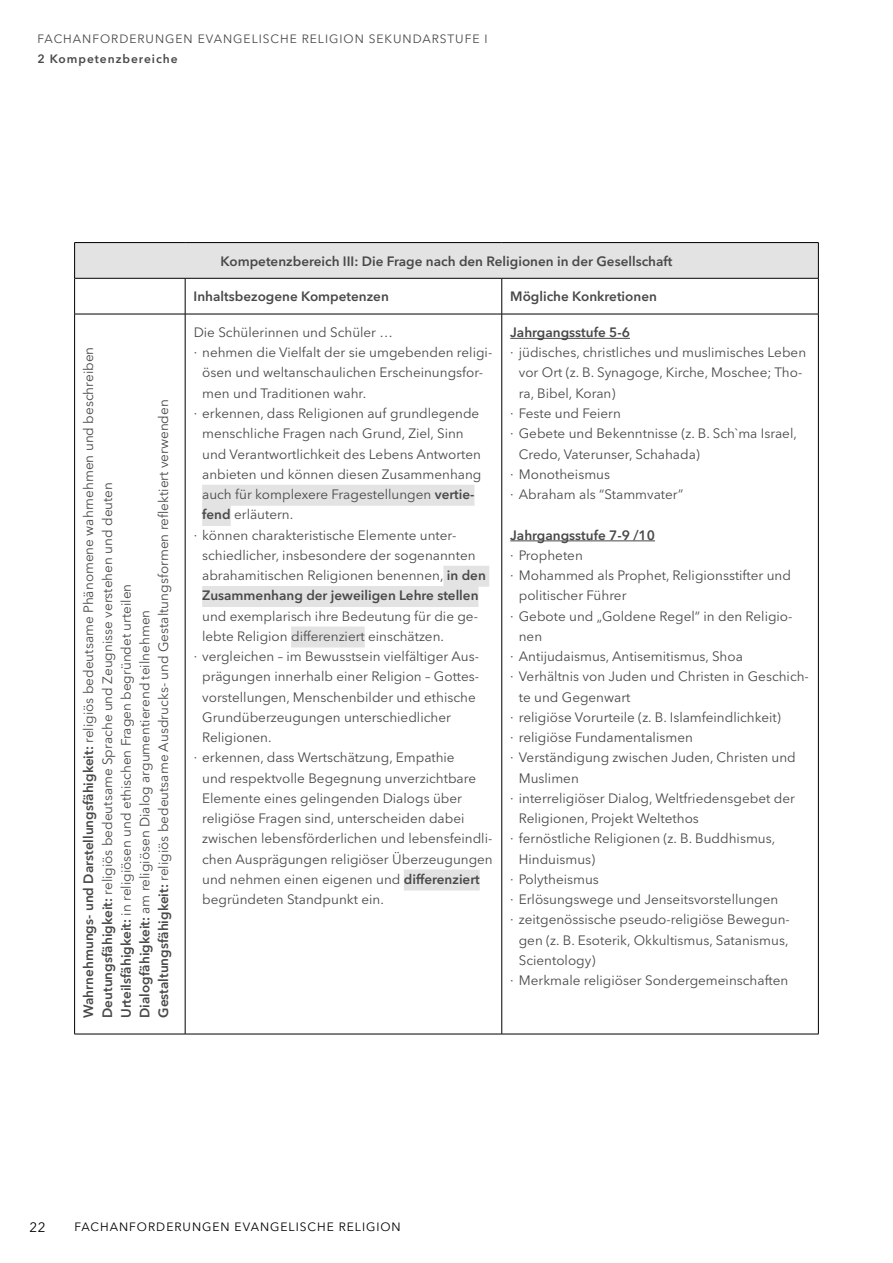
<style>
.page{position:relative;width:893px;height:1263px;background:#fff}
.page>*{position:absolute;margin:0;border:0;box-sizing:border-box;transform-origin:0 0}
.t1{font:13.5px/18.8px "Avenir Next LT Pro";color:#494948}
.t2{font:600 13.5px "Avenir Next LT Pro";color:#494948}
.t3{font:13.5px "Avenir Next LT Pro";color:#000}
.t4{font:12px "Avenir Next LT Pro";letter-spacing:.08em;color:#494948}
.t5{font:12px "Avenir Next LT Pro";letter-spacing:.08em;color:#000}
.t6{font:600 12px "Avenir Next LT Pro";letter-spacing:.08em;color:#494948}
.s1{font-weight:600}
</style>
<div class="page">
<div style="left:75px;top:243px;width:743px;height:35px;background:#e3e3e3"></div>
<svg style="left:75px;top:279px;width:743px;height:755px"></svg>
<hr style="left:74px;top:243px;width:1px;height:35px;background:#000">
<hr style="left:74px;top:242px;width:111px;height:1px;background:#000">
<hr style="left:185px;top:242px;width:317px;height:1px;background:#000">
<hr style="left:502px;top:242px;width:317px;height:1px;background:#000">
<hr style="left:818px;top:243px;width:1px;height:35px;background:#000">
<hr style="left:74px;top:278px;width:1px;height:36px;background:#000">
<hr style="left:74px;top:278px;width:111px;height:1px;background:#000">
<hr style="left:185px;top:278px;width:1px;height:36px;background:#000">
<hr style="left:185px;top:278px;width:317px;height:1px;background:#000">
<hr style="left:502px;top:278px;width:317px;height:1px;background:#000">
<hr style="left:501px;top:278px;width:1px;height:36px;background:#000">
<hr style="left:818px;top:278px;width:1px;height:36px;background:#000">
<hr style="left:74px;top:314px;width:1px;height:720px;background:#000">
<hr style="left:74px;top:314px;width:111px;height:1px;background:#000">
<hr style="left:74px;top:1034px;width:111px;height:1px;background:#000">
<hr style="left:185px;top:314px;width:1px;height:720px;background:#000">
<hr style="left:185px;top:314px;width:317px;height:1px;background:#000">
<hr style="left:502px;top:314px;width:317px;height:1px;background:#000">
<hr style="left:501px;top:314px;width:1px;height:720px;background:#000">
<hr style="left:818px;top:314px;width:1px;height:720px;background:#000">
<hr style="left:185px;top:1034px;width:317px;height:1px;background:#000">
<hr style="left:502px;top:1034px;width:317px;height:1px;background:#000">
<div style="left:202px;top:485px;width:272px;height:21px;background:#e3e3e3"></div>
<div style="left:202px;top:505px;width:29px;height:21px;background:#e3e3e3"></div>
<div style="left:443px;top:566px;width:46px;height:21px;background:#e3e3e3"></div>
<div style="left:202px;top:586px;width:276px;height:21px;background:#e3e3e3"></div>
<div style="left:291px;top:626px;width:74px;height:21px;background:#e3e3e3"></div>
<div style="left:404px;top:869px;width:76px;height:21px;background:#e3e3e3"></div>
<hr style="left:510px;top:338px;width:120px;height:1px;background:#494948">
<hr style="left:510px;top:540px;width:145px;height:1px;background:#494948">
<p class="t4" style="left:37px;top:32px;width:452px">FACHANFORDERUNGEN EVANGELISCHE RELIGION SEKUNDARSTUFE I</p>
<p class="t6" style="left:37px;top:51px;width:142px">2 Kompetenzbereiche</p>
<p class="t1" style="left:79px;top:1018px;width:673px;rotate:-90deg"><span class="s1">Wahrnehmungs- und Darstellungsfähigkeit:</span> religiös bedeutsame Phänomene wahrnehmen und beschreiben <span class="s1">Deutungsfähigkeit:</span> religiös bedeutsame Sprache und Zeugnisse verstehen und deuten<br><span class="s1">Urteilsfähigkeit:</span> in religiösen und ethischen Fragen begründet urteilen<br><span class="s1">Dialogfähigkeit:</span> am religiösen Dialog argumentierend teilnehmen<br><span class="s1">Gestaltungsfähigkeit:</span> religiös bedeutsame Ausdrucks- und Gestaltungsformen reflektiert verwenden</p>
<p class="t2" style="left:221px;top:253px;width:453px">Kompetenzbereich III: Die Frage nach den Religionen in der Gesellschaft</p>
<p class="t2" style="left:194px;top:288px;width:197px">Inhaltsbezogene Kompetenzen</p>
<p class="t2" style="left:510px;top:288px;width:148px">Mögliche Konkretionen</p>
<p class="t1" style="left:194px;top:323px;width:201px">Die Schülerinnen und Schüler …</p>
<p class="t1" style="left:194px;top:343px;width:300px">∙ nehmen die Vielfalt der sie umgebenden religi-</p>
<p class="t1" style="left:202px;top:363px;width:283px">ösen und weltanschaulichen Erscheinungsfor-</p>
<p class="t1" style="left:202px;top:384px;width:166px">men und Traditionen wahr.</p>
<p class="t1" style="left:194px;top:404px;width:287px">∙ erkennen, dass Religionen auf grundlegende</p>
<p class="t1" style="left:202px;top:424px;width:263px">menschliche Fragen nach Grund, Ziel, Sinn</p>
<p class="t1" style="left:202px;top:444px;width:280px">und Verantwortlichkeit des Lebens Antworten</p>
<p class="t1" style="left:202px;top:465px;width:281px">anbieten und können diesen Zusammenhang</p>
<p class="t1" style="left:202px;top:485px;width:274px">auch für komplexere Fragestellungen <span class="s1">vertie-</span></p>
<p class="t1" style="left:202px;top:505px;width:93px"><span class="s1">fend</span> erläutern.</p>
<p class="t1" style="left:194px;top:525px;width:264px">∙ können charakteristische Elemente unter-</p>
<p class="t1" style="left:202px;top:546px;width:275px">schiedlicher, insbesondere der sogenannten</p>
<p class="t1" style="left:202px;top:566px;width:285px">abrahamitischen Religionen benennen, <span class="s1">in den</span></p>
<p class="t2" style="left:202px;top:587px;width:278px">Zusammenhang der jeweiligen Lehre stellen</p>
<p class="t1" style="left:202px;top:606px;width:277px">und exemplarisch ihre Bedeutung für die ge-</p>
<p class="t1" style="left:202px;top:627px;width:243px">lebte Religion differenziert einschätzen.</p>
<p class="t1" style="left:194px;top:647px;width:287px">∙ vergleichen – im Bewusstsein vielfältiger Aus-</p>
<p class="t1" style="left:202px;top:667px;width:278px">prägungen innerhalb einer Religion – Gottes-</p>
<p class="t1" style="left:202px;top:687px;width:275px">vorstellungen, Menschenbilder und ethische</p>
<p class="t1" style="left:202px;top:708px;width:250px">Grundüberzeugungen unterschiedlicher</p>
<p class="t1" style="left:202px;top:728px;width:71px">Religionen.</p>
<p class="t1" style="left:194px;top:748px;width:262px">∙ erkennen, dass Wertschätzung, Empathie</p>
<p class="t1" style="left:202px;top:768px;width:275px">und respektvolle Begegnung unverzichtbare</p>
<p class="t1" style="left:202px;top:789px;width:261px">Elemente eines gelingenden Dialogs über</p>
<p class="t1" style="left:202px;top:809px;width:264px">religiöse Fragen sind, unterscheiden dabei</p>
<p class="t1" style="left:202px;top:829px;width:292px">zwischen lebensförderlichen und lebensfeindli-</p>
<p class="t1" style="left:202px;top:849px;width:292px">chen Ausprägungen religiöser Überzeugungen</p>
<p class="t1" style="left:202px;top:870px;width:279px">und nehmen einen eigenen und <span class="s1">differenziert</span></p>
<p class="t1" style="left:202px;top:890px;width:183px">begründeten Standpunkt ein.</p>
<p class="t2" style="left:510px;top:324px;width:121px">Jahrgangsstufe 5-6</p>
<p class="t1" style="left:510px;top:343px;width:297px">∙ jüdisches, christliches und muslimisches Leben</p>
<p class="t1" style="left:519px;top:363px;width:285px">vor Ort (z. B. Synagoge, Kirche, Moschee; Tho-</p>
<p class="t1" style="left:519px;top:384px;width:98px">ra, Bibel, Koran)</p>
<p class="t1" style="left:510px;top:404px;width:112px">∙ Feste und Feiern</p>
<p class="t1" style="left:510px;top:424px;width:288px">∙ Gebete und Bekenntnisse (z. B. Sch`ma Israel,</p>
<p class="t1" style="left:519px;top:444px;width:183px">Credo, Vaterunser, Schahada)</p>
<p class="t1" style="left:510px;top:465px;width:101px">∙ Monotheismus</p>
<p class="t1" style="left:510px;top:485px;width:174px">∙ Abraham als “Stammvater”</p>
<p class="t2" style="left:510px;top:527px;width:146px">Jahrgangsstufe 7-9 /10</p>
<p class="t1" style="left:510px;top:546px;width:74px">∙ Propheten</p>
<p class="t1" style="left:510px;top:566px;width:282px">∙ Mohammed als Prophet, Religionsstifter und</p>
<p class="t1" style="left:519px;top:586px;width:109px">politischer Führer</p>
<p class="t1" style="left:510px;top:606px;width:284px">∙ Gebote und „Goldene Regel“ in den Religio-</p>
<p class="t1" style="left:519px;top:627px;width:25px">nen</p>
<p class="t1" style="left:510px;top:647px;width:234px">∙ Antijudaismus, Antisemitismus, Shoa</p>
<p class="t1" style="left:510px;top:667px;width:300px">∙ Verhältnis von Juden und Christen in Geschich-</p>
<p class="t1" style="left:519px;top:687px;width:113px">te und Gegenwart</p>
<p class="t1" style="left:510px;top:708px;width:272px">∙ religiöse Vorurteile (z. B. Islamfeindlichkeit)</p>
<p class="t1" style="left:510px;top:728px;width:184px">∙ religiöse Fundamentalismen</p>
<p class="t1" style="left:510px;top:748px;width:287px">∙ Verständigung zwischen Juden, Christen und</p>
<p class="t1" style="left:519px;top:768px;width:62px">Muslimen</p>
<p class="t1" style="left:510px;top:789px;width:286px">∙ interreligiöser Dialog, Weltfriedensgebet der</p>
<p class="t1" style="left:519px;top:809px;width:182px">Religionen, Projekt Weltethos</p>
<p class="t1" style="left:510px;top:829px;width:266px">∙ fernöstliche Religionen (z. B. Buddhismus,</p>
<p class="t1" style="left:519px;top:849px;width:78px">Hinduismus)</p>
<p class="t1" style="left:510px;top:870px;width:90px">∙ Polytheismus</p>
<p class="t1" style="left:510px;top:890px;width:269px">∙ Erlösungswege und Jenseitsvorstellungen</p>
<p class="t1" style="left:510px;top:910px;width:281px">∙ zeitgenössische pseudo-religiöse Bewegun-</p>
<p class="t1" style="left:519px;top:930px;width:271px">gen (z. B. Esoterik, Okkultismus, Satanismus,</p>
<p class="t1" style="left:519px;top:951px;width:78px">Scientology)</p>
<p class="t1" style="left:510px;top:971px;width:280px">∙ Merkmale religiöser Sondergemeinschaften</p>
<p class="t3" style="left:29px;top:1219px;width:18px">22</p>
<p class="t5" style="left:74px;top:1219px;width:328px">FACHANFORDERUNGEN EVANGELISCHE RELIGION</p>
</div>
